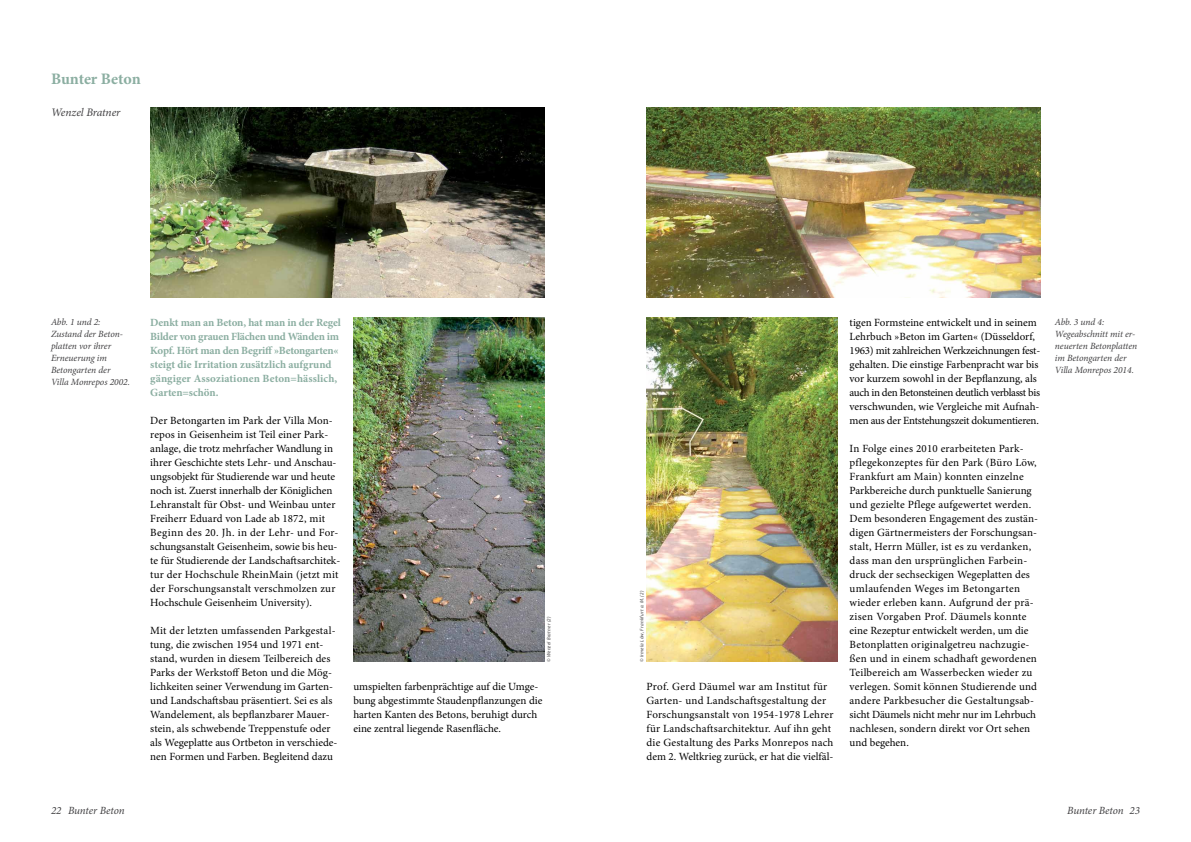
<style>
.page{position:relative;width:1191px;height:842px;background:#fff}
.page>*{position:absolute;margin:0;border:0;box-sizing:border-box;transform-origin:0 0}
.t1{font:700 16px "Minion Pro";letter-spacing:-.01em;color:#8baea1}
.t2{font:italic 11.5px "Minion Pro";letter-spacing:-.01em;color:#414042}
.t3{font:11px/14px "Minion Pro";letter-spacing:.005em;color:#000}
.t4{font:700 11px/14px "Minion Pro";letter-spacing:-.01em;color:#8baea1}
.t5{font:italic 11px "Minion Pro";letter-spacing:-.01em;color:#414042}
.t6{font:italic 9.5px/12px "Minion Pro";letter-spacing:-.005em;color:#414042}
.t7{font:italic 5px "Myriad Pro";letter-spacing:.05em;color:#414042}
</style>
<div class="page">
<img style="left:150px;top:108px;width:394px;height:190px">
<img style="left:646px;top:108px;width:394px;height:190px">
<img style="left:353px;top:318px;width:191px;height:344px">
<img style="left:646px;top:318px;width:192px;height:344px">
<h1 class="t1" style="left:51px;top:68px;width:91px">Bunter Beton</h1>
<p class="t2" style="left:51px;top:105px;width:71px">Wenzel Bratner</p>
<p class="t4" style="left:150px;top:315px;width:192px">Denkt man an Beton, hat man in der Regel Bilder von grauen Flächen und Wänden im Kopf. Hört man den Begriff »Betongarten« steigt die Irritation zusätzlich aufgrund gängiger Assoziationen Beton=hässlich, Garten=schön.</p>
<p class="t3" style="left:150px;top:413px;width:191px">Der Betongarten im Park der Villa Mon&shy;repos in Geisenheim ist Teil einer Park&shy;anlage, die trotz mehrfacher Wandlung in ihrer Geschichte stets Lehr- und Anschau&shy;ungsobjekt für Studierende war und heute noch ist. Zuerst innerhalb der Königlichen Lehranstalt für Obst- und Weinbau unter Freiherr Eduard von Lade ab 1872, mit Beginn des 20. Jh. in der Lehr- und For&shy;schungsanstalt Geisenheim, sowie bis heu&shy;te für Studierende der Landschaftsarchitek&shy;tur der Hochschule RheinMain (jetzt mit der Forschungsanstalt verschmolzen zur Hochschule Geisenheim University).</p>
<p class="t3" style="left:150px;top:623px;width:189px">Mit der letzten umfassenden Parkgestal&shy;tung, die zwischen 1954 und 1971 ent&shy;stand, wurden in diesem Teilbereich des Parks der Werkstoff Beton und die Mög&shy;lichkeiten seiner Verwendung im Garten&shy;und Landschaftsbau präsentiert. Sei es als Wandelement, als bepflanzbarer Mauer&shy;stein, als schwebende Treppenstufe oder als Wegeplatte aus Ortbeton in verschiede&shy;nen Formen und Farben. Begleitend dazu</p>
<p class="t7" style="left:545px;top:662px;width:47px;rotate:-90deg">© Wenzel Bratner (2)</p>
<p class="t6" style="left:51px;top:316px;width:81px">Abb. 1 und 2:<br>Zustand der Beton&shy;platten vor ihrer<br>Erneuerung im<br>Betongarten der<br>Villa Monrepos 2002.</p>
<p class="t6" style="left:1054px;top:316px;width:84px">Abb. 3 und 4:<br>Wegeabschnitt mit er&shy;neuerten Betonplatten im Betongarten der<br>Villa Monrepos 2014.</p>
<p class="t3" style="left:849px;top:315px;width:192px">tigen Formsteine entwickelt und in seinem Lehrbuch »Beton im Garten« (Düsseldorf, 1963) mit zahlreichen Werkzeichnungen fest&shy;gehalten. Die einstige Farbenpracht war bis vor kurzem sowohl in der Bepflanzung, als auch in den Betonsteinen deutlich verblasst bis verschwunden, wie Vergleiche mit Aufnah&shy;men aus der Entstehungszeit dokumentieren.</p>
<p class="t3" style="left:849px;top:442px;width:190px">In Folge eines 2010 erarbeiteten Park&shy;pflegekonzeptes für den Park (Büro Löw, Frankfurt am Main) konnten einzelne Parkbereiche durch punktuelle Sanierung und gezielte Pflege aufgewertet werden.<br>Dem besonderen Engagement des zustän&shy;digen Gärtnermeisters der Forschungsan&shy;stalt, Herrn Müller, ist es zu verdanken, dass man den ursprünglichen Farbein&shy;druck der sechseckigen Wegeplatten des umlaufenden Weges im Betongarten wieder erleben kann. Aufgrund der prä&shy;zisen Vorgaben Prof. Däumels konnte eine Rezeptur entwickelt werden, um die Betonplatten originalgetreu nachzugie&shy;ßen und in einem schadhaft gewordenen Teilbereich am Wasserbecken wieder zu verlegen. Somit können Studierende und andere Parkbesucher die Gestaltungsab&shy;sicht Däumels nicht mehr nur im Lehrbuch nachlesen, sondern direkt vor Ort sehen und begehen.</p>
<p class="t7" style="left:638px;top:662px;width:73px;rotate:-90deg">© Irmela Löw, Frankfurt a. M. (2)</p>
<p class="t3" style="left:353px;top:679px;width:191px">umspielten farbenprächtige auf die Umge&shy;bung abgestimmte Staudenpflanzungen die harten Kanten des Betons, beruhigt durch eine zentral liegende Rasenfläche.</p>
<p class="t3" style="left:646px;top:679px;width:188px">Prof. Gerd Däumel war am Institut für Garten- und Landschaftsgestaltung der Forschungsanstalt von 1954-1978 Lehrer für Landschaftsarchitektur. Auf ihn geht die Gestaltung des Parks Monrepos nach dem 2. Weltkrieg zurück, er hat die vielfäl-</p>
<p class="t5" style="left:68px;top:803px;width:58px">Bunter Beton</p>
<p class="t5" style="left:1067px;top:803px;width:58px">Bunter Beton</p>
<p class="t5" style="left:51px;top:802px;width:12px">22</p>
<p class="t5" style="left:1129px;top:802px;width:12px">23</p>
</div>
